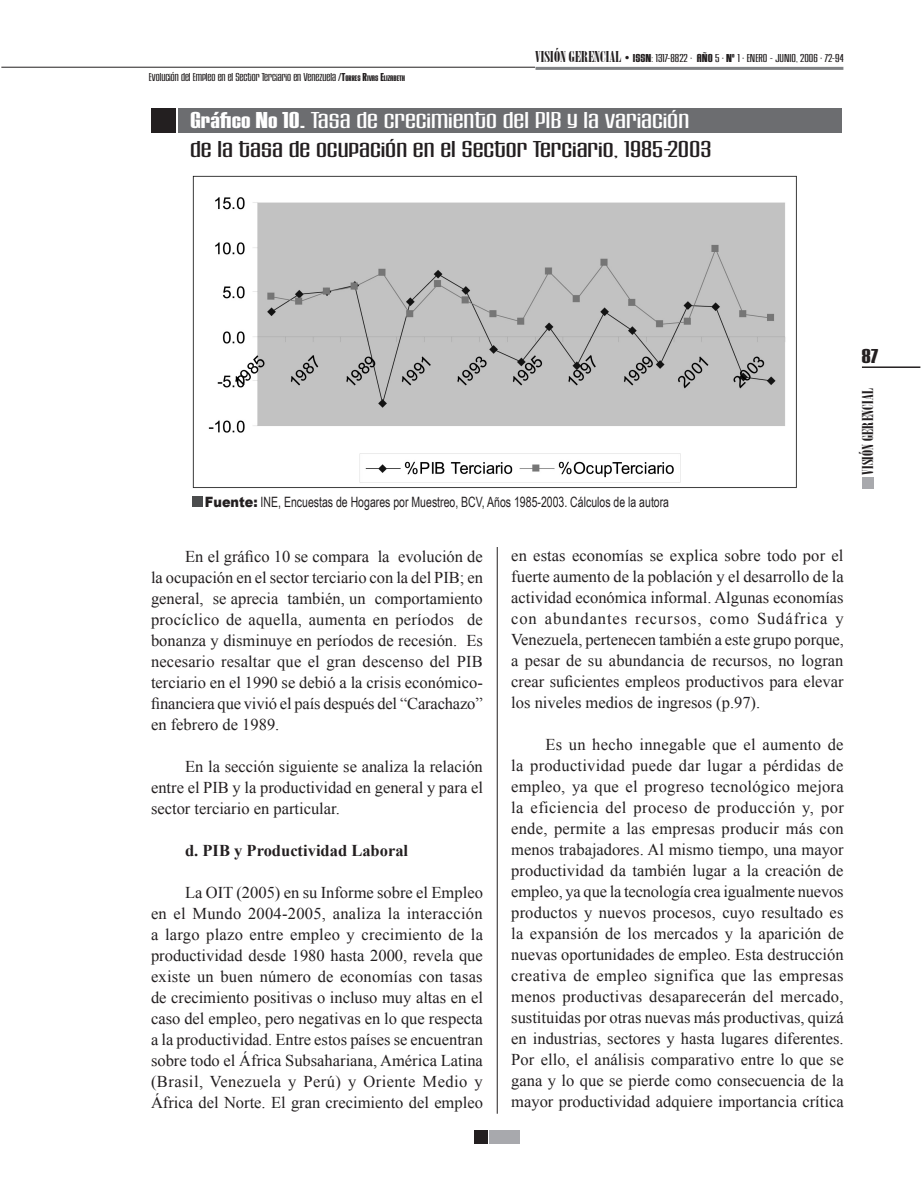
<style>
.page{position:relative;width:922px;height:1192px;background:#fff}
.page>*{position:absolute;margin:0;border:0;box-sizing:border-box;transform-origin:0 0}
.t1{font:24px/28.8px "House Gothic Light Three";color:#231f20;scale:1.5 1}
.t2{font:21px "House Gothic Bold Three";color:#231f20;scale:1.3 1}
.t3{font:16.5px/21px "Times New Roman";color:#231f20;text-align:justify}
.t4{font:700 16.5px "Times New Roman";color:#231f20}
.t5{font:15px "Onyx";color:#231f20;scale:1.3 1}
.t6{font:14.25px "Arial Narrow";color:#231f20;scale:.9 1}
.t7{font:12px "House Gothic Light Three";color:#231f20;scale:1.1 1}
.t8{font:12px "House Gothic Light Three";color:#231f20;scale:1.2 1}
.s1{font-family:"House Gothic Bold Three"}
.s2{font-family:"House Gothic Bold Three";font-size:8.4px}
.s3{font-family:"Onyx";font-size:15px}
.s4{font-family:"Times New Roman";font-size:13.5px}
.s5{font-family:"House Gothic Bold One";color:#fff}
.s6{color:#fff}
.s7{font-family:"Arial";font-weight:900}
</style>
<div class="page">
<hr style="left:497px;top:108px;width:1px;height:1005px;background:#231f20">
<hr style="left:861px;top:366px;width:59px;height:2px;background:#231f20">
<div style="left:862px;top:477px;width:11px;height:12px;background:#a8a9ad"></div>
<div style="left:489px;top:1130px;width:31px;height:14px;background:#a8a9ad"></div>
<div style="left:474px;top:1130px;width:14px;height:14px;background:#231f20"></div>
<div style="left:490px;top:99px;width:16px;height:448px;background:#fff"></div>
<div style="left:178px;top:108px;width:663px;height:25px;background:#6c6d70"></div>
<div style="left:151px;top:108px;width:25px;height:25px;background:#231f20"></div>
<img style="left:192px;top:175px;width:605px;height:313px">
<div style="left:192px;top:496px;width:10px;height:11px;background:#4b4c4d"></div>
<hr style="left:2px;top:67px;width:533px;height:1px;background:#231f20">
<hr style="left:535px;top:67px;width:308px;height:3px;background:#808285">
<p class="t7" style="left:149px;top:70px;width:234px">Evolución del Empleo en el Sector Terciario en Venezuela /<span class="s1">T</span><span class="s2">ORRES</span> <span class="s1">R</span><span class="s2">IVAS</span> <span class="s1">E</span><span class="s2">LIZABETH</span></p>
<p class="t8" style="left:535px;top:51px;width:259px"><span class="s3">VISIÓN GERENCIAL</span> <span class="s4">•</span> <span class="s1">ISSN</span>: 1317-8822 • <span class="s1">AÑO</span> 5 • <span class="s1">Nº</span> 1 • ENERO - JUNIO, 2006 • 72-94</p>
<h1 class="t1" style="left:190px;top:106px;width:349px"><span class="s5">Gráfico No 10.</span> <span class="s6">Tasa de crecimiento del PIB y la variación </span>de la tasa de ocupación en el Sector Terciario, 1985-2003</h1>
<p class="t6" style="left:205px;top:491px;width:517px"><span class="s7">Fuente:</span> INE, Encuestas de Hogares por Muestreo, BCV, Años 1985-2003. Cálculos de la autora</p>
<p class="t2" style="left:861px;top:343px;width:14px">87</p>
<p class="t5" style="left:859px;top:474px;width:68px;rotate:-90deg">VISIÓN GERENCIAL</p>
<p class="t3" style="left:151px;top:545px;width:333px;text-indent:34px">En el gráfico 10 se compara la evolución de la ocupación en el sector terciario con la del PIB; en general, se aprecia también, un comportamiento procíclico de aquella, aumenta en períodos de bonanza y disminuye en períodos de recesión. Es necesario resaltar que el gran descenso del PIB terciario en el 1990 se debió a la crisis económico&shy;financiera que vivió el país después del “Carachazo” en febrero de 1989.</p>
<p class="t3" style="left:151px;top:755px;width:333px;text-indent:34px">En la sección siguiente se analiza la relación entre el PIB y la productividad en general y para el sector terciario en particular.</p>
<p class="t4" style="left:185px;top:839px;width:224px">d. PIB y Productividad Laboral</p>
<p class="t3" style="left:151px;top:881px;width:333px;text-indent:34px">La OIT (2005) en su Informe sobre el Empleo en el Mundo 2004-2005, analiza la interacción a largo plazo entre empleo y crecimiento de la productividad desde 1980 hasta 2000, revela que existe un buen número de economías con tasas de crecimiento positivas o incluso muy altas en el caso del empleo, pero negativas en lo que respecta a la productividad. Entre estos países se encuentran sobre todo el África Subsahariana, América Latina (Brasil, Venezuela y Perú) y Oriente Medio y África del Norte. El gran crecimiento del empleo</p>
<p class="t3" style="left:511px;top:544px;width:334px">en estas economías se explica sobre todo por el fuerte aumento de la población y el desarrollo de la actividad económica informal. Algunas economías con abundantes recursos, como Sudáfrica y Venezuela, pertenecen también a este grupo porque, a pesar de su abundancia de recursos, no logran crear suficientes empleos productivos para elevar los niveles medios de ingresos (p.97).</p>
<p class="t3" style="left:511px;top:733px;width:334px;text-indent:34px">Es un hecho innegable que el aumento de la productividad puede dar lugar a pérdidas de empleo, ya que el progreso tecnológico mejora la eficiencia del proceso de producción y, por ende, permite a las empresas producir más con menos trabajadores. Al mismo tiempo, una mayor productividad da también lugar a la creación de empleo, ya que la tecnología crea igualmente nuevos productos y nuevos procesos, cuyo resultado es la expansión de los mercados y la aparición de nuevas oportunidades de empleo. Esta destrucción creativa de empleo significa que las empresas menos productivas desaparecerán del mercado, sustituidas por otras nuevas más productivas, quizá en industrias, sectores y hasta lugares diferentes.<br>Por ello, el análisis comparativo entre lo que se gana y lo que se pierde como consecuencia de la mayor productividad adquiere importancia crítica</p>
</div>
